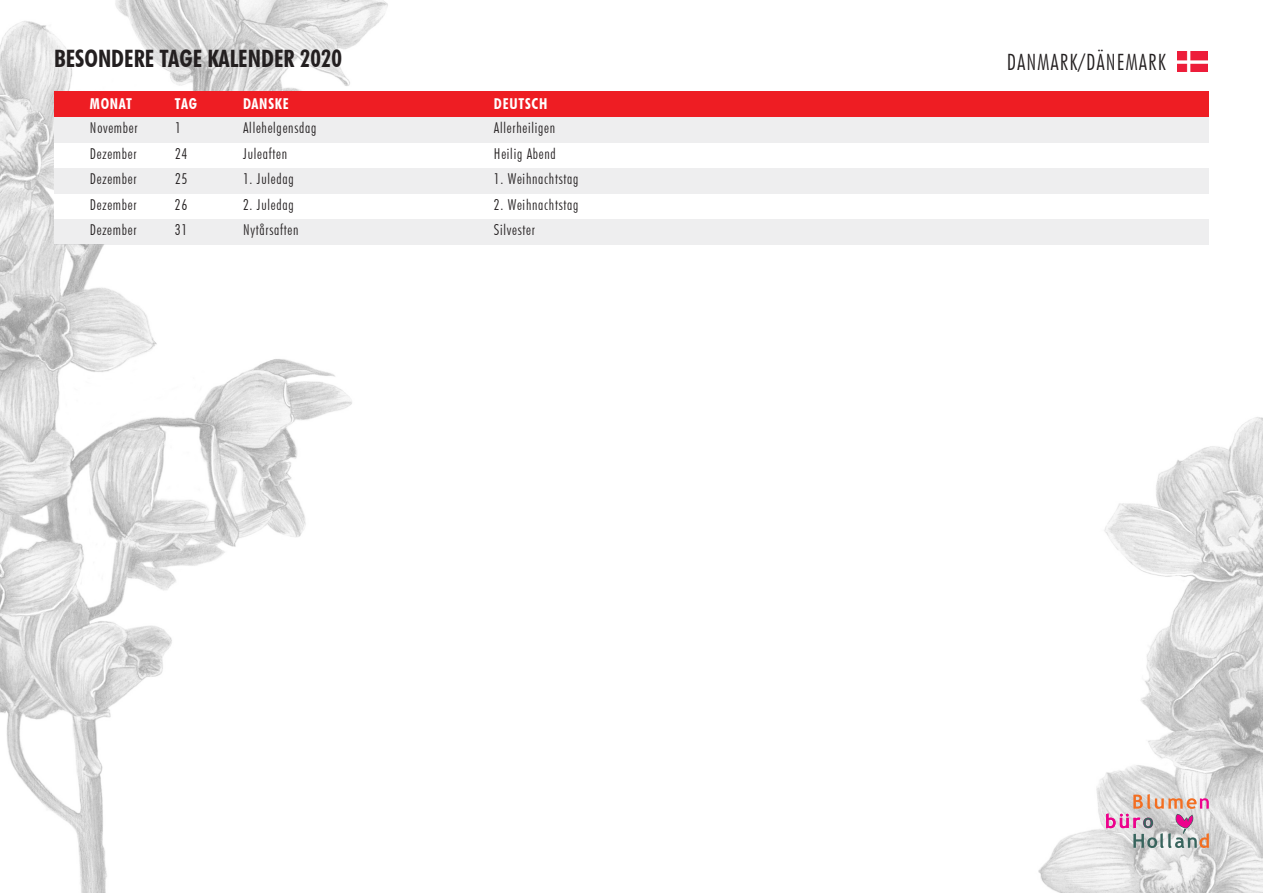
<style>
.page{position:relative;width:1263px;height:893px;background:#fff}
.page>*{position:absolute;margin:0;border:0;box-sizing:border-box;transform-origin:0 0}
.t1{font:700 condensed 24px "Futura BT";color:#231f20}
.t2{font:300 condensed 22.5px "Futura BT";letter-spacing:.05em;color:#231f20}
.t3{font:300 condensed 15px "Futura BT";letter-spacing:.05em;color:#231f20}
.t4{font:700 condensed 15px "Futura BT";letter-spacing:.05em;color:#fff}
</style>
<div class="page">
<img style="left:0;top:0;width:504px;height:893px">
<img style="left:1038px;top:417px;width:225px;height:476px">
<svg style="left:1106px;top:794px;width:103px;height:54px;background:#d0babd"></svg>
<div style="left:54px;top:91px;width:1155px;height:153px;background:#fff"></div>
<div style="left:54px;top:117px;width:1155px;height:25px;background:#eeeeef"></div>
<div style="left:54px;top:91px;width:1155px;height:26px;background:#ee1d23"></div>
<div style="left:54px;top:219px;width:1155px;height:25px;background:#eeeeef"></div>
<div style="left:54px;top:168px;width:1155px;height:25px;background:#eeeeef"></div>
<img style="left:1177px;top:52px;width:31px;height:20px">
<h1 class="t1" style="left:54px;top:44px;width:290px">BESONDERE TAGE KALENDER 2020</h1>
<p class="t4" style="left:90px;top:95px;width:44px">MONAT</p>
<p class="t4" style="left:175px;top:95px;width:24px">TAG</p>
<p class="t4" style="left:243px;top:95px;width:47px">DANSKE</p>
<p class="t4" style="left:494px;top:95px;width:55px">DEUTSCH</p>
<p class="t3" style="left:90px;top:119px;width:49px">November</p>
<p class="t3" style="left:175px;top:119px;width:7px">1</p>
<p class="t3" style="left:243px;top:119px;width:75px">Allehelgensdag</p>
<p class="t3" style="left:494px;top:119px;width:63px">Allerheiligen</p>
<p class="t3" style="left:90px;top:144px;width:48px">Dezember</p>
<p class="t3" style="left:175px;top:144px;width:14px">24</p>
<p class="t3" style="left:243px;top:144px;width:45px">Juleaften</p>
<p class="t3" style="left:494px;top:144px;width:63px">Heilig Abend</p>
<p class="t3" style="left:90px;top:170px;width:48px">Dezember</p>
<p class="t3" style="left:175px;top:170px;width:14px">25</p>
<p class="t3" style="left:243px;top:170px;width:52px">1. Juledag</p>
<p class="t3" style="left:494px;top:170px;width:86px">1. Weihnachtstag</p>
<p class="t3" style="left:90px;top:195px;width:48px">Dezember</p>
<p class="t3" style="left:175px;top:195px;width:14px">26</p>
<p class="t3" style="left:243px;top:195px;width:52px">2. Juledag</p>
<p class="t3" style="left:494px;top:195px;width:86px">2. Weihnachtstag</p>
<p class="t3" style="left:90px;top:221px;width:48px">Dezember</p>
<p class="t3" style="left:175px;top:221px;width:14px">31</p>
<p class="t3" style="left:243px;top:221px;width:57px">Nytårsaften</p>
<p class="t3" style="left:494px;top:221px;width:42px">Silvester</p>
<h2 class="t2" style="left:1007px;top:48px;width:160px">DANMARK/DÄNEMARK</h2>
</div>
